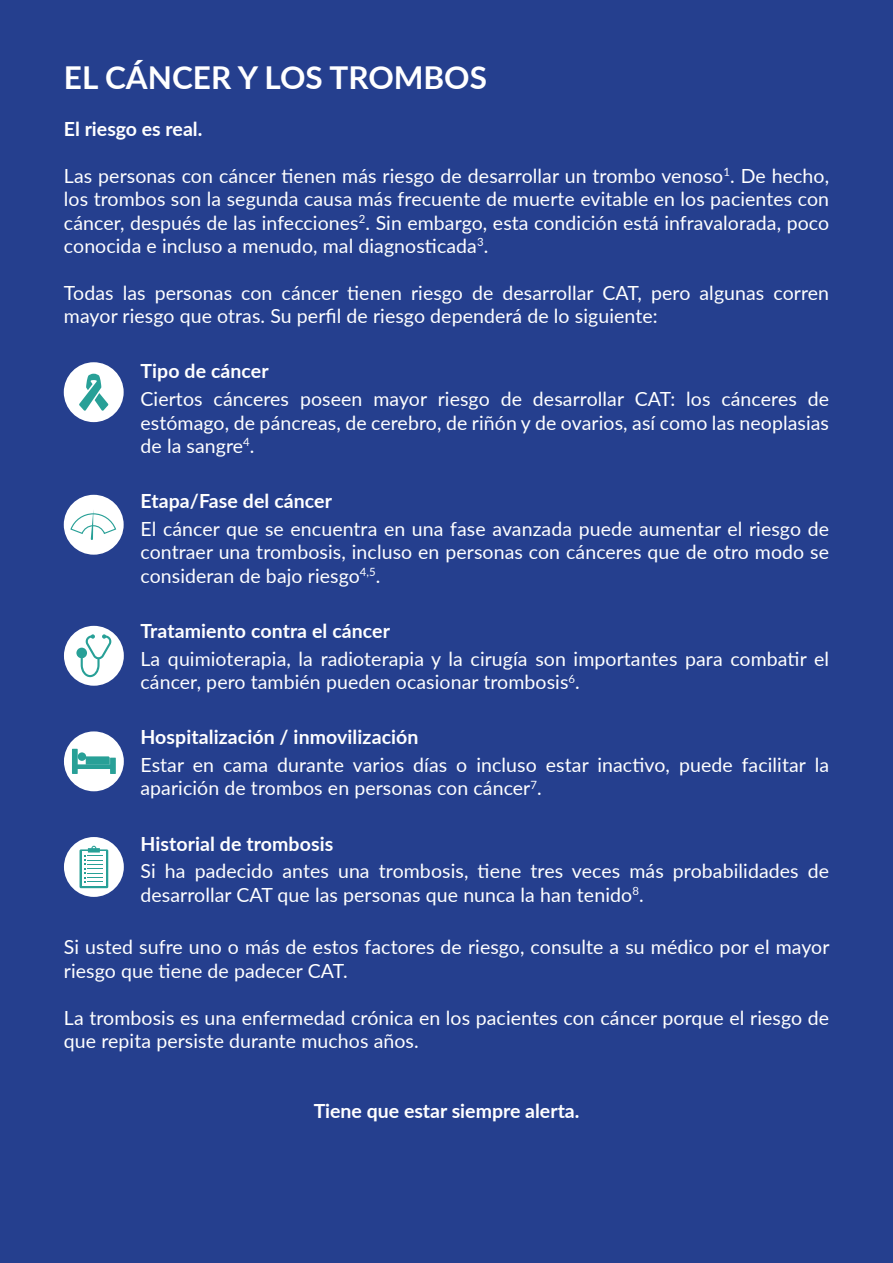
<style>
.page{position:relative;width:893px;height:1263px;background:#253f8e}
.page>*{position:absolute;margin:0;border:0;box-sizing:border-box;transform-origin:0 0}
.t1{font:700 31.5px "Lato";color:#fff}
.t2{font:19.5px/23.4px "Lato";letter-spacing:.005em;color:#fff}
.t3{font:700 19.5px "Lato";letter-spacing:.005em;color:#fff}
</style>
<div class="page">
<div style="left:64px;top:362px;width:60px;height:60px;background:#fff;border-radius:50%"></div>
<svg style="left:79px;top:374px;width:29px;height:37px"></svg>
<div style="left:64px;top:626px;width:60px;height:60px;background:#fff;border-radius:50%"></div>
<svg style="left:76px;top:634px;width:36px;height:43px"></svg>
<div style="left:64px;top:731px;width:60px;height:60px;background:#fff;border-radius:50%"></div>
<svg style="left:72px;top:749px;width:44px;height:25px"></svg>
<div style="left:64px;top:837px;width:60px;height:60px;background:#fff;border-radius:50%"></div>
<div style="left:80px;top:849px;width:28px;height:39px;background:#28a097"></div>
<div style="left:82px;top:852px;width:24px;height:34px;background:#fff"></div>
<svg style="left:84px;top:846px;width:19px;height:37px"></svg>
<div style="left:64px;top:495px;width:60px;height:60px;background:#fff;border-radius:50%"></div>
<svg style="left:70px;top:510px;width:47px;height:30px"></svg>
<h1 class="t1" style="left:64px;top:54px;width:425px">EL CÁNCER Y LOS TROMBOS</h1>
<p class="t3" style="left:64px;top:114px;width:140px">El riesgo es real.</p>
<p class="t2" style="left:64px;top:163px;width:767px;text-align:justify">Las personas con cáncer tienen más riesgo de desarrollar un trombo venoso<sup>1</sup>. De hecho, los trombos son la segunda causa más frecuente de muerte evitable en los pacientes con cáncer, después de las infecciones<sup>2</sup>. Sin embargo, esta condición está infravalorada, poco conocida e incluso a menudo, mal diagnosticada<sup>3</sup>.</p>
<p class="t2" style="left:64px;top:280px;width:767px">Todas las personas con cáncer tienen riesgo de desarrollar CAT, pero algunas corren mayor riesgo que otras. Su perfil de riesgo dependerá de lo siguiente:</p>
<p class="t3" style="left:140px;top:357px;width:130px">Tipo de cáncer</p>
<p class="t2" style="left:140px;top:386px;width:690px;text-align:justify">Ciertos cánceres poseen mayor riesgo de desarrollar CAT: los cánceres de estómago, de páncreas, de cerebro, de riñón y de ovarios, así como las neoplasias de la sangre<sup>4</sup>.</p>
<p class="t3" style="left:140px;top:487px;width:193px">Etapa/Fase del cáncer</p>
<p class="t2" style="left:140px;top:516px;width:690px;text-align:justify">El cáncer que se encuentra en una fase avanzada puede aumentar el riesgo de contraer una trombosis, incluso en personas con cánceres que de otro modo se consideran de bajo riesgo<sup>4,5</sup>.</p>
<p class="t3" style="left:140px;top:617px;width:251px">Tratamiento contra el cáncer</p>
<p class="t2" style="left:140px;top:646px;width:690px">La quimioterapia, la radioterapia y la cirugía son importantes para combatir el cáncer, pero también pueden ocasionar trombosis<sup>6</sup>.</p>
<p class="t3" style="left:140px;top:723px;width:279px">Hospitalización / inmovilización</p>
<p class="t2" style="left:140px;top:752px;width:690px">Estar en cama durante varios días o incluso estar inactivo, puede facilitar la aparición de trombos en personas con cáncer<sup>7</sup>.</p>
<p class="t3" style="left:140px;top:829px;width:194px">Historial de trombosis</p>
<p class="t2" style="left:140px;top:859px;width:690px">Si ha padecido antes una trombosis, tiene tres veces más probabilidades de desarrollar CAT que las personas que nunca la han tenido<sup>8</sup>.</p>
<p class="t2" style="left:64px;top:935px;width:767px">Si usted sufre uno o más de estos factores de riesgo, consulte a su médico por el mayor riesgo que tiene de padecer CAT.</p>
<p class="t2" style="left:64px;top:1005px;width:767px">La trombosis es una enfermedad crónica en los pacientes con cáncer porque el riesgo de que repita persiste durante muchos años.</p>
<p class="t3" style="left:314px;top:1097px;width:267px">Tiene que estar siempre alerta.</p>
</div>
